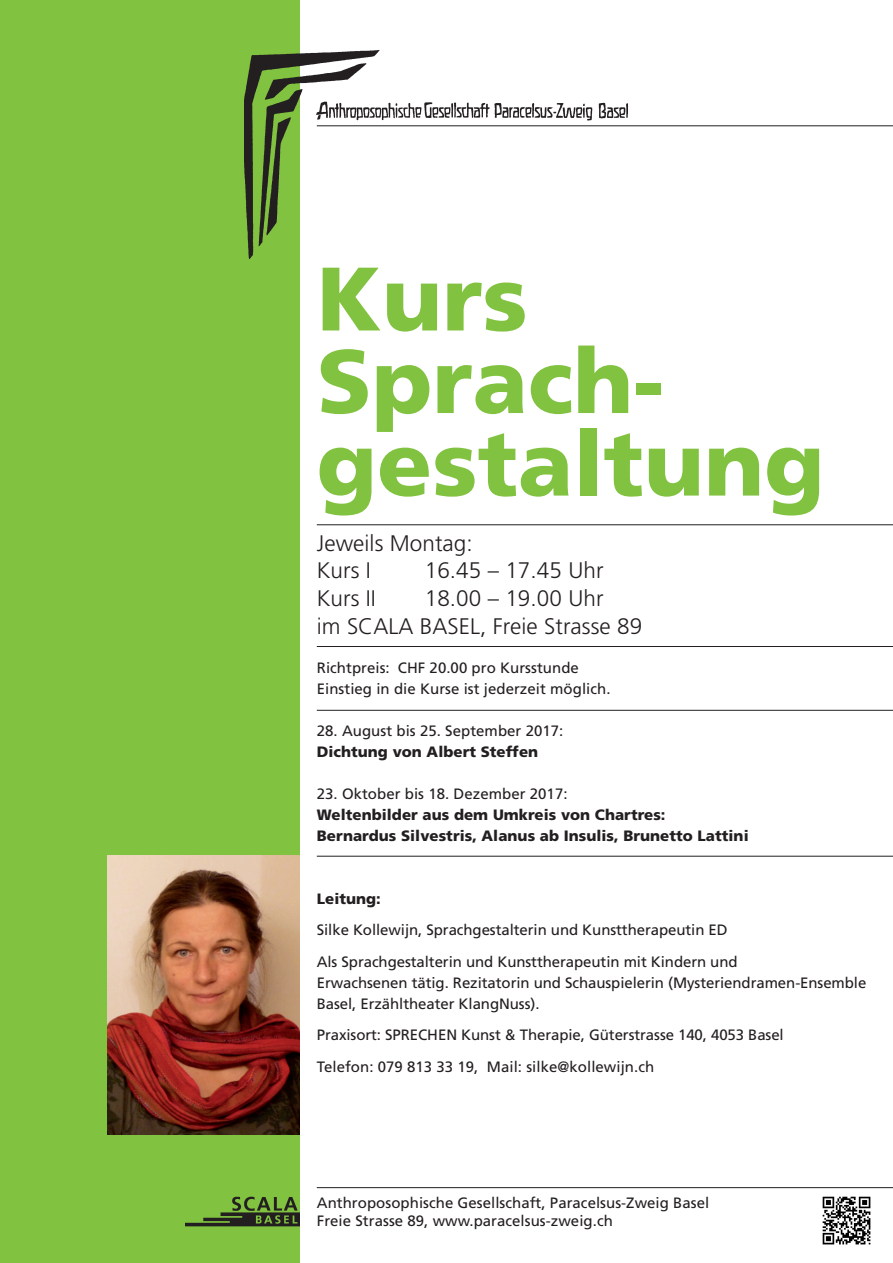
<style>
.page{position:relative;width:893px;height:1263px;background:#fff}
.page>*{position:absolute;margin:0;border:0;box-sizing:border-box;transform-origin:0 0}
.t1{font:900 90px/82.5px "Frutiger";letter-spacing:.005em;color:#81c340}
.t2{font:300 22.5px/27.8px "Frutiger";letter-spacing:.005em;color:#231f20}
.t3{font:15px/21px "Frutiger";letter-spacing:-.005em;color:#231f20}
.t4{font:900 15px/21px "Frutiger";letter-spacing:.005em;color:#231f20}
</style>
<div class="page">
<div style="left:0;top:0;width:300px;height:1263px;background:#81c340"></div>
<img style="left:245px;top:50px;width:388px;height:209px">
<hr style="left:317px;top:125px;width:576px;height:1px;background:#231f20">
<img style="left:185px;top:1196px;width:115px;height:31px">
<img style="left:822px;top:1196px;width:49px;height:49px">
<hr style="left:317px;top:1187px;width:576px;height:1px;background:#231f20">
<hr style="left:317px;top:524px;width:576px;height:1px;background:#231f20">
<hr style="left:317px;top:646px;width:576px;height:1px;background:#231f20">
<hr style="left:317px;top:710px;width:576px;height:1px;background:#231f20">
<hr style="left:317px;top:856px;width:576px;height:1px;background:#231f20">
<img style="left:107px;top:856px;width:193px;height:278px">
<h1 class="t1" style="left:317px;top:256px;width:509px">Kurs<br>Sprach&shy;gestaltung</h1>
<h2 class="t2" style="left:317px;top:529px;width:157px">Jeweils Montag:<br>Kurs I</h2>
<h2 class="t2" style="left:425px;top:557px;width:180px">16.45 – 17.45 Uhr</h2>
<h2 class="t2" style="left:317px;top:584px;width:327px;text-indent:108px">18.00 – 19.00 Uhr<br>im SCALA BASEL, Freie Strasse 89</h2>
<h2 class="t2" style="left:317px;top:584px;width:61px">Kurs II</h2>
<p class="t3" style="left:317px;top:657px;width:295px">Richtpreis: CHF 20.00 pro Kursstunde<br>Einstieg in die Kurse ist jederzeit möglich.</p>
<p class="t3" style="left:317px;top:720px;width:248px">28. August bis 25. September 2017:</p>
<p class="t4" style="left:317px;top:741px;width:223px">Dichtung von Albert Steffen</p>
<p class="t3" style="left:317px;top:783px;width:252px">23. Oktober bis 18. Dezember 2017:</p>
<p class="t4" style="left:317px;top:804px;width:433px">Weltenbilder aus dem Umkreis von Chartres:<br>Bernardus Silvestris, Alanus ab Insulis, Brunetto Lattini</p>
<p class="t4" style="left:317px;top:888px;width:66px">Leitung:</p>
<p class="t3" style="left:317px;top:914px;width:422px;line-height:31.5px">Silke Kollewijn, Sprachgestalterin und Kunsttherapeutin ED<br>Als Sprachgestalterin und Kunsttherapeutin mit Kindern und</p>
<p class="t3" style="left:317px;top:972px;width:551px">Erwachsenen tätig. Rezitatorin und Schauspielerin (Mysteriendramen-Ensemble<br>Basel, Erzähltheater KlangNuss).</p>
<p class="t3" style="left:317px;top:1019px;width:468px;line-height:31.5px">Praxisort: SPRECHEN Kunst &amp; Therapie, Güterstrasse 140, 4053 Basel<br>Telefon: 079 813 33 19, Mail: silke@kollewijn.ch</p>
<p class="t3" style="left:317px;top:1194px;width:394px;line-height:18px">Anthroposophische Gesellschaft, Paracelsus-Zweig Basel<br>Freie Strasse 89, www.paracelsus-zweig.ch</p>
</div>
